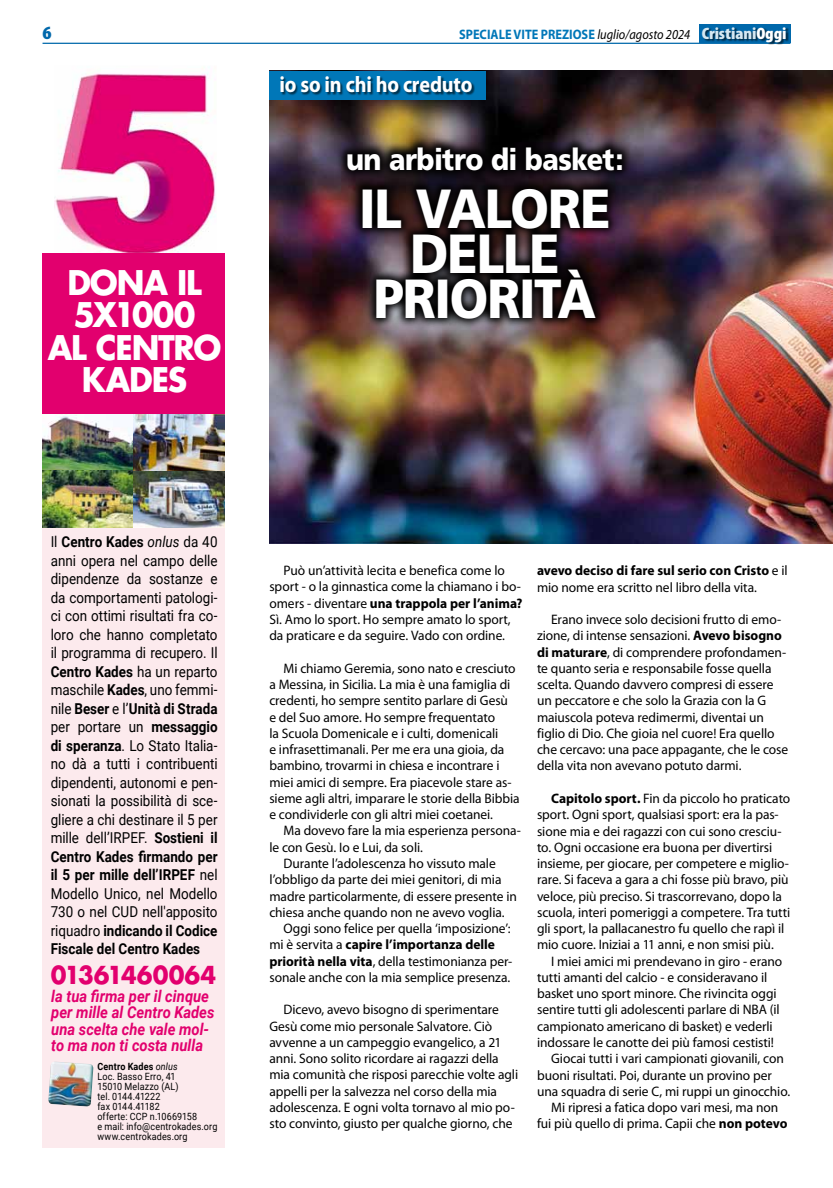
<style>
.page{position:relative;width:833px;height:1188px;background:#fff}
.page>*{position:absolute;margin:0;border:0;box-sizing:border-box;transform-origin:0 0}
.t1{font:900 55px/45px "Frutiger";letter-spacing:-.025em;color:#fff;text-align:center;scale:.9 1}
.t2{font:700 33px/32.5px "Futura";letter-spacing:-.035em;color:#fff;text-align:center;scale:.95 1}
.t3{font:900 30px "Frutiger";letter-spacing:-.02em;color:#fff;scale:.9 1}
.t4{font:700 24.12px "Futura";letter-spacing:-.005em;color:#e2006e;scale:.95 1}
.t5{font:700 22.5px "Myriad Pro";letter-spacing:-.01em;color:#fff;scale:.9 1}
.t6{font:900 condensed 18.75px "Myriad Pro";color:#0068ab;scale:1.1 1}
.t7{font:italic 700 16.38px/16.4px "Roboto";color:#e2006e;scale:.9 1}
.t8{font:15px/18.5px "Roboto";color:#000;text-align:justify;scale:.9 1}
.t9{font:13.75px/16.2px "Myriad Pro";letter-spacing:-.005em;color:#000}
.t10{font:700 13.75px "Myriad Pro";color:#0077b8;scale:.9 1}
.t11{font:700 13.75px "Myriad Pro";color:#000}
.t12{font:10px/10px "Roboto";letter-spacing:.015em;color:#000;scale:.9 1}
.s1{font-weight:400;font-style:italic;color:#000}
.s2{font-weight:900;font-stretch:condensed;font-size:16.62px;color:#d7e8f2}
.s3{font-weight:900;font-stretch:condensed;font-size:16.62px;color:#fff}
.s4{font-weight:700}
.s5{font-style:italic}
.s6{font-weight:400}
</style>
<div class="page">
<img style="left:269px;top:71px;width:564px;height:472px">
<hr style="left:43px;top:43px;width:747px;height:1px;background:#0068ab">
<div style="left:698px;top:25px;width:92px;height:18px;background:#0068ab"></div>
<div style="left:703px;top:28px;width:86px;height:17px;background:#000;opacity:.6"></div>
<div style="left:269px;top:71px;width:216px;height:28px;background:#0077b8"></div>
<div style="left:281px;top:76px;width:194px;height:20px;background:#000;opacity:.6"></div>
<img style="left:55px;top:67px;width:161px;height:186px">
<div style="left:43px;top:253px;width:181px;height:167px;background:#e2006e"></div>
<div style="left:43px;top:414px;width:181px;height:733px;background:#fceaed"></div>
<img style="left:43px;top:414px;width:181px;height:113px">
<img style="left:48px;top:1061px;width:46px;height:45px">
<img style="left:335px;top:135px;width:297px;height:193px">
<h3 class="t6" style="left:43px;top:21px;width:10px">6</h3>
<p class="t10" style="left:459px;top:25px;width:365px">SPECIALE VITE PREZIOSE <span class="s1">luglio/agosto 2024</span> <span class="s2">Cristiani</span><span class="s3">Oggi</span></p>
<h3 class="t5" style="left:279px;top:70px;width:216px">io so in chi ho creduto</h3>
<h2 class="t2" style="left:48px;top:265px;width:184px">DONA IL<br>5X1000<br>AL CENTRO<br>KADES</h2>
<h3 class="t3" style="left:346px;top:141px;width:310px">UN ARBITRO DI BASKET:</h3>
<h1 class="t1" style="left:359px;top:185px;width:281px">IL VALORE<br>DELLE<br>PRIORITÀ</h1>
<p class="t8" style="left:51px;top:531px;width:187px">Il <span class="s4">Centro Kades</span> <span class="s5">onlus</span> da 40 anni opera nel campo delle dipendenze da sostanze e da comportamenti patologi&shy;ci con ottimi risultati fra co&shy;loro che hanno completato il programma di recupero. Il <span class="s4">Centro Kades</span> ha un reparto maschile <span class="s4">Kades</span>, uno femmi&shy;nile <span class="s4">Beser</span> e l’<span class="s4">Unità di Strada </span>per portare un <span class="s4">messaggio di speranza</span>. Lo Stato Italia&shy;no dà a tutti i contribuenti dipendenti, autonomi e pen&shy;sionati la possibilità di sce&shy;gliere a chi destinare il 5 per mille dell’IRPEF. <span class="s4">Sostieni il Centro Kades firmando per il 5 per mille dell’IRPEF</span> nel Modello Unico, nel Modello 730 o nel CUD nell'apposito riquadro <span class="s4">indicando il Codice Fiscale del Centro Kades</span></p>
<p class="t7" style="left:51px;top:987px;width:183px">la tua firma per il cinque per mille al Centro Kades una scelta che vale mol&shy;to ma non ti costa nulla</p>
<p class="t12" style="left:97px;top:1060px;width:135px"><span class="s4">Centro Kades</span> <span class="s5">onlus<br></span>Loc. Basso Erro, 41<br>15010 Melazzo (AL)<br>tel. 0144.41222<br>fax 0144.41182<br>offerte: CCP n.10669158<br>e mail: info@centrokades.org www.centrokades.org</p>
<h3 class="t4" style="left:51px;top:957px;width:176px">01361460064</h3>
<p class="t9" style="left:269px;top:562px;width:255px;text-indent:14px">Può un’attività lecita e benefica come lo sport - o la ginnastica come la chiamano i bo&shy;omers - diventare <span class="s4">una trappola per l’anima?<br></span>Sì. Amo lo sport. Ho sempre amato lo sport, da praticare e da seguire. Vado con ordine.</p>
<p class="t9" style="left:269px;top:659px;width:252px;text-indent:14px">Mi chiamo Geremia, sono nato e cresciuto a Messina, in Sicilia. La mia è una famiglia di credenti, ho sempre sentito parlare di Gesù<br>e del Suo amore. Ho sempre frequentato<br>la Scuola Domenicale e i culti, domenicali<br>e infrasettimanali. Per me era una gioia, da bambino, trovarmi in chiesa e incontrare i miei amici di sempre. Era piacevole stare as&shy;sieme agli altri, imparare le storie della Bibbia e condividerle con gli altri miei coetanei.</p>
<p class="t9" style="left:283px;top:822px;width:239px">Ma dovevo fare la mia esperienza persona-</p>
<p class="t9" style="left:269px;top:838px;width:155px">le con Gesù. Io e Lui, da soli.</p>
<p class="t9" style="left:283px;top:854px;width:214px">Durante l’adolescenza ho vissuto male</p>
<p class="t9" style="left:269px;top:871px;width:234px">l’obbligo da parte dei miei genitori, di mia</p>
<p class="t9" style="left:269px;top:887px;width:249px">madre particolarmente, di essere presente in</p>
<p class="t9" style="left:269px;top:903px;width:237px">chiesa anche quando non ne avevo voglia.</p>
<p class="t9" style="left:283px;top:919px;width:228px">Oggi sono felice per quella ‘imposizione’:</p>
<p class="t11" style="left:269px;top:935px;width:227px"><span class="s6">mi è servita a</span> capire l’importanza delle</p>
<p class="t9" style="left:269px;top:952px;width:244px"><span class="s4">priorità nella vita</span>, della testimonianza per-</p>
<p class="t9" style="left:269px;top:968px;width:242px">sonale anche con la mia semplice presenza.</p>
<p class="t9" style="left:269px;top:1001px;width:250px;text-indent:14px">Dicevo, avevo bisogno di sperimentare Gesù come mio personale Salvatore. Ciò avvenne a un campeggio evangelico, a 21 anni. Sono solito ricordare ai ragazzi della mia comunità che risposi parecchie volte agli appelli per la salvezza nel corso della mia adolescenza. E ogni volta tornavo al mio po&shy;sto convinto, giusto per qualche giorno, che</p>
<p class="t9" style="left:537px;top:562px;width:252px"><span class="s4">avevo deciso di fare sul serio con Cristo</span> e il mio nome era scritto nel libro della vita.</p>
<p class="t9" style="left:537px;top:611px;width:253px;text-indent:14px">Erano invece solo decisioni frutto di emo&shy;zione, di intense sensazioni. <span class="s4">Avevo bisogno di maturare</span>, di comprendere profondamen&shy;te quanto seria e responsabile fosse quella scelta. Quando davvero compresi di essere un peccatore e che solo la Grazia con la G maiuscola poteva redimermi, diventai un figlio di Dio. Che gioia nel cuore! Era quello che cercavo: una pace appagante, che le cose della vita non avevano potuto darmi.</p>
<p class="t9" style="left:537px;top:789px;width:255px;text-indent:14px"><span class="s4">Capitolo sport.</span> Fin da piccolo ho praticato sport. Ogni sport, qualsiasi sport: era la pas&shy;sione mia e dei ragazzi con cui sono cresciu&shy;to. Ogni occasione era buona per divertirsi insieme, per giocare, per competere e miglio&shy;rare. Si faceva a gara a chi fosse più bravo, più veloce, più preciso. Si trascorrevano, dopo la scuola, interi pomeriggi a competere. Tra tutti gli sport, la pallacanestro fu quello che rapì il mio cuore. Iniziai a 11 anni, e non smisi più.</p>
<p class="t9" style="left:551px;top:952px;width:233px">I miei amici mi prendevano in giro - erano</p>
<p class="t9" style="left:537px;top:968px;width:232px">tutti amanti del calcio - e consideravano il</p>
<p class="t9" style="left:537px;top:984px;width:241px">basket uno sport minore. Che rivincita oggi</p>
<p class="t9" style="left:537px;top:1001px;width:244px">sentire tutti gli adolescenti parlare di NBA (il</p>
<p class="t9" style="left:537px;top:1017px;width:237px">campionato americano di basket) e vederli</p>
<p class="t9" style="left:537px;top:1033px;width:238px">indossare le canotte dei più famosi cestisti!</p>
<p class="t9" style="left:551px;top:1049px;width:234px">Giocai tutti i vari campionati giovanili, con</p>
<p class="t9" style="left:537px;top:1066px;width:236px">buoni risultati. Poi, durante un provino per</p>
<p class="t9" style="left:537px;top:1082px;width:255px">una squadra di serie C, mi ruppi un ginocchio.</p>
<p class="t9" style="left:551px;top:1098px;width:229px">Mi ripresi a fatica dopo vari mesi, ma non</p>
<p class="t9" style="left:537px;top:1114px;width:252px">fui più quello di prima. Capii che <span class="s4">non potevo</span></p>
</div>
